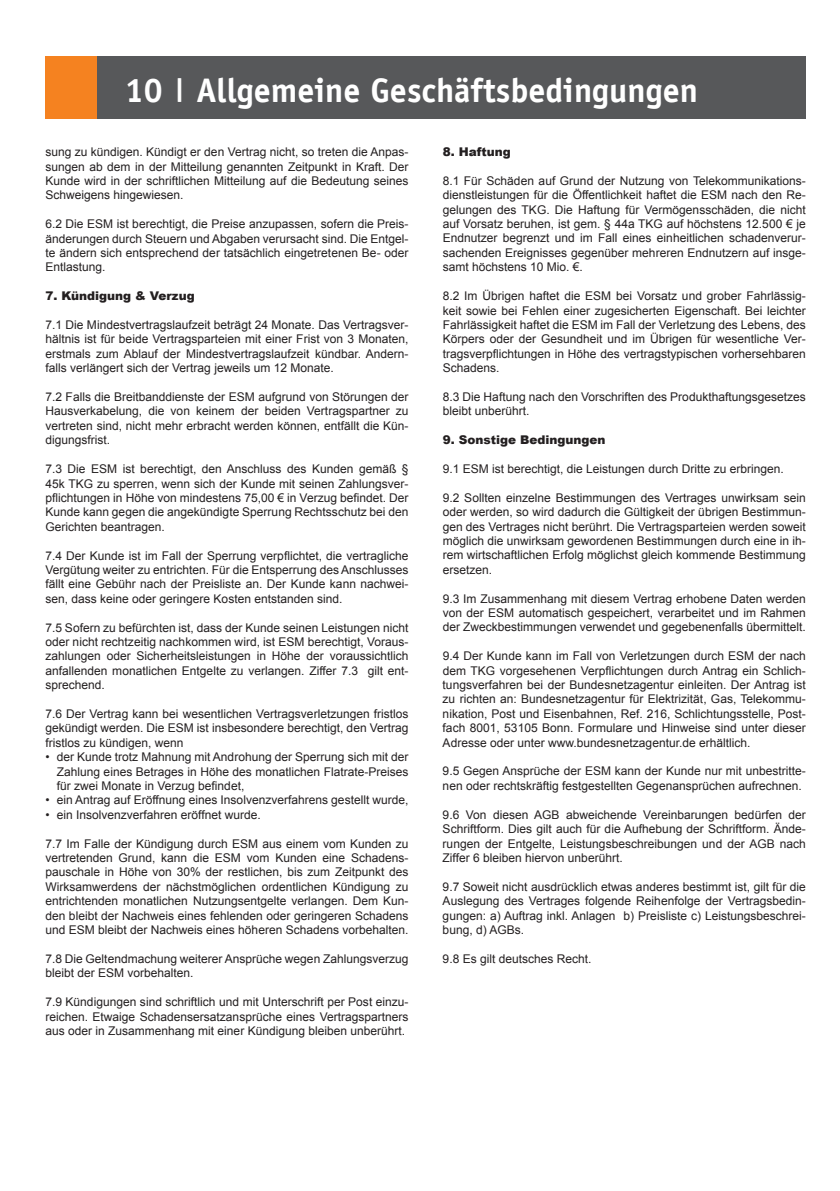
<style>
.page{position:relative;width:840px;height:1191px;background:#fff}
.page>*{position:absolute;margin:0;border:0;box-sizing:border-box;transform-origin:0 0}
.t1{font:700 34px "Officina Sans";color:#fff}
.t2{font:12px/14.4px "Arial";color:#231f20;text-align:justify}
.t3{font:900 12px "Arial";color:#231f20}
</style>
<div class="page">
<div style="left:45px;top:57px;width:760px;height:62px;background:#57585a"></div>
<div style="left:45px;top:57px;width:51px;height:62px;background:#f58220"></div>
<h1 class="t1" style="left:125px;top:69px;width:574px">10 <sup>|</sup> Allgemeine Geschäftsbedingungen</h1>
<p class="t2" style="left:45px;top:145px;width:364px">sung zu kündigen. Kündigt er den Vertrag nicht, so treten die Anpas&shy;sungen ab dem in der Mitteilung genannten Zeitpunkt in Kraft. Der Kunde wird in der schriftlichen Mitteilung auf die Bedeutung seines Schweigens hingewiesen.</p>
<p class="t2" style="left:45px;top:217px;width:364px">6.2 Die ESM ist berechtigt, die Preise anzupassen, sofern die Preis&shy;änderungen durch Steuern und Abgaben verursacht sind. Die Entgel&shy;te ändern sich entsprechend der tatsächlich eingetretenen Be- oder Entlastung.</p>
<p class="t3" style="left:45px;top:287px;width:151px">7. Kündigung &amp; Verzug</p>
<p class="t2" style="left:45px;top:318px;width:364px">7.1 Die Mindestvertragslaufzeit beträgt 24 Monate. Das Vertragsver&shy;hältnis ist für beide Vertragsparteien mit einer Frist von 3 Monaten, erstmals zum Ablauf der Mindestvertragslaufzeit kündbar. Andern&shy;falls verlängert sich der Vertrag jeweils um 12 Monate.</p>
<p class="t2" style="left:45px;top:390px;width:364px">7.2 Falls die Breitbanddienste der ESM aufgrund von Störungen der Hausverkabelung, die von keinem der beiden Vertragspartner zu vertreten sind, nicht mehr erbracht werden können, entfällt die Kün&shy;digungsfrist.</p>
<p class="t2" style="left:45px;top:462px;width:364px">7.3 Die ESM ist berechtigt, den Anschluss des Kunden gemäß § 45k TKG zu sperren, wenn sich der Kunde mit seinen Zahlungsver&shy;pflichtungen in Höhe von mindestens 75,00 € in Verzug befindet. Der Kunde kann gegen die angekündigte Sperrung Rechtsschutz bei den Gerichten beantragen.</p>
<p class="t2" style="left:45px;top:548px;width:364px">7.4 Der Kunde ist im Fall der Sperrung verpflichtet, die vertragliche Vergütung weiter zu entrichten. Für die Entsperrung des Anschlusses fällt eine Gebühr nach der Preisliste an. Der Kunde kann nachwei&shy;sen, dass keine oder geringere Kosten entstanden sind.</p>
<p class="t2" style="left:45px;top:620px;width:364px">7.5 Sofern zu befürchten ist, dass der Kunde seinen Leistungen nicht oder nicht rechtzeitig nachkommen wird, ist ESM berechtigt, Voraus&shy;zahlungen oder Sicherheitsleistungen in Höhe der voraussichtlich anfallenden monatlichen Entgelte zu verlangen. Ziffer 7.3 gilt ent&shy;sprechend.</p>
<p class="t2" style="left:45px;top:706px;width:364px">7.6 Der Vertrag kann bei wesentlichen Vertragsverletzungen fristlos gekündigt werden. Die ESM ist insbesondere berechtigt, den Vertrag fristlos zu kündigen, wenn</p>
<p class="t2" style="left:57px;top:750px;width:353px;text-indent:-11px">• der Kunde trotz Mahnung mit Androhung der Sperrung sich mit der Zahlung eines Betrages in Höhe des monatlichen Flatrate-Preises für zwei Monate in Verzug befindet,</p>
<p class="t2" style="left:45px;top:793px;width:364px">• ein Antrag auf Eröffnung eines Insolvenzverfahrens gestellt wurde,</p>
<p class="t2" style="left:45px;top:807px;width:217px">• ein Insolvenzverfahren eröffnet wurde.</p>
<p class="t2" style="left:45px;top:836px;width:364px">7.7 Im Falle der Kündigung durch ESM aus einem vom Kunden zu vertretenden Grund, kann die ESM vom Kunden eine Schadens&shy;pauschale in Höhe von 30% der restlichen, bis zum Zeitpunkt des Wirksamwerdens der nächstmöglichen ordentlichen Kündigung zu entrichtenden monatlichen Nutzungsentgelte verlangen. Dem Kun&shy;den bleibt der Nachweis eines fehlenden oder geringeren Schadens und ESM bleibt der Nachweis eines höheren Schadens vorbehalten.</p>
<p class="t2" style="left:45px;top:951px;width:364px">7.8 Die Geltendmachung weiterer Ansprüche wegen Zahlungsverzug bleibt der ESM vorbehalten.</p>
<p class="t2" style="left:45px;top:994px;width:364px">7.9 Kündigungen sind schriftlich und mit Unterschrift per Post einzu&shy;reichen. Etwaige Schadensersatzansprüche eines Vertragspartners aus oder in Zusammenhang mit einer Kündigung bleiben unberührt.</p>
<p class="t3" style="left:442px;top:143px;width:70px">8. Haftung</p>
<p class="t2" style="left:442px;top:174px;width:364px">8.1 Für Schäden auf Grund der Nutzung von Telekommunikations&shy;dienstleistungen für die Öffentlichkeit haftet die ESM nach den Re&shy;gelungen des TKG. Die Haftung für Vermögensschäden, die nicht auf Vorsatz beruhen, ist gem. § 44a TKG auf höchstens 12.500 € je Endnutzer begrenzt und im Fall eines einheitlichen schadenverur&shy;sachenden Ereignisses gegenüber mehreren Endnutzern auf insge&shy;samt höchstens 10 Mio. €.</p>
<p class="t2" style="left:442px;top:289px;width:364px">8.2 Im Übrigen haftet die ESM bei Vorsatz und grober Fahrlässig&shy;keit sowie bei Fehlen einer zugesicherten Eigenschaft. Bei leichter Fahrlässigkeit haftet die ESM im Fall der Verletzung des Lebens, des Körpers oder der Gesundheit und im Übrigen für wesentliche Ver&shy;tragsverpflichtungen in Höhe des vertragstypischen vorhersehbaren Schadens.</p>
<p class="t2" style="left:442px;top:390px;width:364px">8.3 Die Haftung nach den Vorschriften des Produkthaftungsgesetzes bleibt unberührt.</p>
<p class="t3" style="left:442px;top:431px;width:164px">9. Sonstige Bedingungen</p>
<p class="t2" style="left:442px;top:462px;width:342px">9.1 ESM ist berechtigt, die Leistungen durch Dritte zu erbringen.</p>
<p class="t2" style="left:442px;top:490px;width:364px">9.2 Sollten einzelne Bestimmungen des Vertrages unwirksam sein oder werden, so wird dadurch die Gültigkeit der übrigen Bestimmun&shy;gen des Vertrages nicht berührt. Die Vertragsparteien werden soweit möglich die unwirksam gewordenen Bestimmungen durch eine in ih&shy;rem wirtschaftlichen Erfolg möglichst gleich kommende Bestimmung ersetzen.</p>
<p class="t2" style="left:442px;top:591px;width:364px">9.3 Im Zusammenhang mit diesem Vertrag erhobene Daten werden von der ESM automatisch gespeichert, verarbeitet und im Rahmen der Zweckbestimmungen verwendet und gegebenenfalls übermittelt.</p>
<p class="t2" style="left:442px;top:649px;width:364px">9.4 Der Kunde kann im Fall von Verletzungen durch ESM der nach dem TKG vorgesehenen Verpflichtungen durch Antrag ein Schlich&shy;tungsverfahren bei der Bundesnetzagentur einleiten. Der Antrag ist zu richten an: Bundesnetzagentur für Elektrizität, Gas, Telekommu&shy;nikation, Post und Eisenbahnen, Ref. 216, Schlichtungsstelle, Post&shy;fach 8001, 53105 Bonn. Formulare und Hinweise sind unter dieser Adresse oder unter www.bundesnetzagentur.de erhältlich.</p>
<p class="t2" style="left:442px;top:764px;width:364px">9.5 Gegen Ansprüche der ESM kann der Kunde nur mit unbestritte&shy;nen oder rechtskräftig festgestellten Gegenansprüchen aufrechnen.</p>
<p class="t2" style="left:442px;top:807px;width:364px">9.6 Von diesen AGB abweichende Vereinbarungen bedürfen der Schriftform. Dies gilt auch für die Aufhebung der Schriftform. Ände&shy;rungen der Entgelte, Leistungsbeschreibungen und der AGB nach Ziffer 6 bleiben hiervon unberührt.</p>
<p class="t2" style="left:442px;top:879px;width:364px">9.7 Soweit nicht ausdrücklich etwas anderes bestimmt ist, gilt für die Auslegung des Vertrages folgende Reihenfolge der Vertragsbedin&shy;gungen: a) Auftrag inkl. Anlagen b) Preisliste c) Leistungsbeschrei&shy;bung, d) AGBs.</p>
<p class="t2" style="left:442px;top:951px;width:150px">9.8 Es gilt deutsches Recht.</p>
</div>
